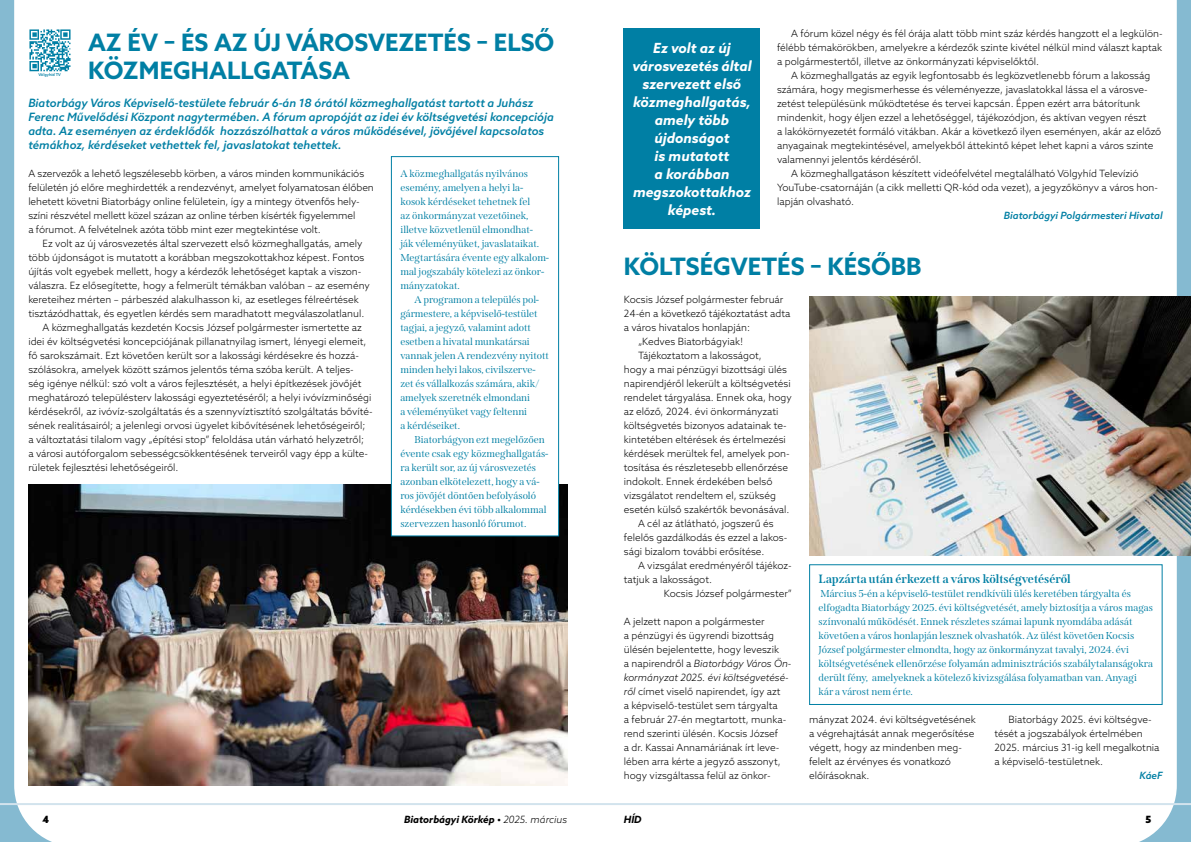
<style>
.page{position:relative;width:1191px;height:842px;background:#fff}
.page>*{position:absolute;margin:0;border:0;box-sizing:border-box;transform-origin:0 0}
.t1{font:700 24px/28px "Azo Sans";color:#007fa4}
.t2{font:italic 700 14px/18px "Azo Sans";color:#fff;text-align:center}
.t3{font:700 12px "Span";color:#007fa4}
.t4{font:italic 500 11.5px/14px "Azo Sans";color:#007fa4}
.t5{font:300 10px/14px "Azo Sans";color:#000}
.t6{font:10px/14px "Span";color:#007fa4}
.t7{font:italic 500 10px "Azo Sans";color:#007fa4}
.t8{font:italic 700 10px "Azo Sans";color:#000}
.t9{font:900 10px "Azo Sans";color:#000}
.t10{font:500 4px "Azo Sans";color:#007fa4}
.s1{font-style:italic}
.s2{font-weight:300}
</style>
<div class="page">
<svg style="left:0;top:0;width:76px;height:842px"></svg>
<svg style="left:1115px;top:0;width:76px;height:842px"></svg>
<hr style="left:0;top:803px;width:1191px;height:2px;background:#d2e3ed">
<img style="left:28px;top:485px;width:539px;height:300px">
<div style="left:391px;top:157px;width:167px;height:379px;background:#fff"></div>
<div style="left:391px;top:156px;width:168px;height:380px;border:1px solid #007fa4"></div>
<img style="left:28px;top:28px;width:43px;height:43px">
<img style="left:809px;top:297px;width:382px;height:258px">
<div style="left:624px;top:28px;width:136px;height:201px;background:#007fa4"></div>
<div style="left:809px;top:564px;width:353px;height:141px;border:1px solid #007fa4"></div>
<h1 class="t1" style="left:88px;top:28px;width:468px">AZ ÉV – ÉS AZ ÚJ VÁROSVEZETÉS – ELSŐ<br>KÖZMEGHALLGATÁSA</h1>
<p class="t4" style="left:28px;top:96px;width:527px">Biatorbágy Város Képviselő-testülete február 6-án 18 órától közmeghallgatást tartott a Juhász Ferenc Művelődési Központ nagytermében. A fórum apropóját az idei év költségvetési koncepciója adta. Az eseményen az érdeklődők hozzászólhattak a város működésével, jövőjével kapcsolatos témákhoz, kérdéseket vethettek fel, javaslatokat tehettek.</p>
<p class="t5" style="left:28px;top:166px;width:347px">A szervezők a lehető legszélesebb körben, a város minden kommunikációs felületén jó előre meghirdették a rendezvényt, amelyet folyamatosan élőben lehetett követni Biatorbágy online felületein, így a mintegy ötvenfős hely&shy;színi részvétel mellett közel százan az online térben kísérték figyelemmel<br>a fórumot. A felvételnek azóta több mint ezer megtekintése volt.</p>
<p class="t5" style="left:43px;top:236px;width:321px">Ez volt az új városvezetés által szervezett első közmeghallgatás, amely</p>
<p class="t5" style="left:28px;top:250px;width:337px">több újdonságot is mutatott a korábban megszokottakhoz képest. Fontos</p>
<p class="t5" style="left:28px;top:264px;width:334px">újítás volt egyebek mellett, hogy a kérdezők lehetőséget kaptak a viszon-</p>
<p class="t5" style="left:28px;top:278px;width:343px">válaszra. Ez elősegítette, hogy a felmerült témákban valóban – az esemény</p>
<p class="t5" style="left:28px;top:292px;width:332px">kereteihez mérten – párbeszéd alakulhasson ki, az esetleges félreértések</p>
<p class="t5" style="left:28px;top:306px;width:337px">tisztázódhattak, és egyetlen kérdés sem maradhatott megválaszolatlanul.</p>
<p class="t5" style="left:43px;top:320px;width:321px">A közmeghallgatás kezdetén Kocsis József polgármester ismertette az</p>
<p class="t5" style="left:28px;top:334px;width:340px">idei év költségvetési koncepciójának pillanatnyilag ismert, lényegi elemeit,</p>
<p class="t5" style="left:28px;top:348px;width:332px">fő sarokszámait. Ezt követően került sor a lakossági kérdésekre és hozzá-</p>
<p class="t5" style="left:28px;top:362px;width:327px">szólásokra, amelyek között számos jelentős téma szóba került. A teljes-</p>
<p class="t5" style="left:28px;top:376px;width:334px">ség igénye nélkül: szó volt a város fejlesztését, a helyi építkezések jövőjét</p>
<p class="t5" style="left:28px;top:390px;width:344px">meghatározó településterv lakossági egyeztetéséről; a helyi ivóvízminőségi</p>
<p class="t5" style="left:28px;top:404px;width:346px">kérdésekről, az ivóvíz-szolgáltatás és a szennyvíztisztító szolgáltatás bővíté-</p>
<p class="t5" style="left:28px;top:418px;width:338px">sének realitásairól; a jelenlegi orvosi ügyelet kibővítésének lehetőségeiről;</p>
<p class="t5" style="left:28px;top:432px;width:337px">a változtatási tilalom vagy „építési stop” feloldása után várható helyzetről;</p>
<p class="t5" style="left:28px;top:446px;width:341px">a városi autóforgalom sebességcsökkentésének terveiről vagy épp a külte-</p>
<p class="t5" style="left:28px;top:460px;width:152px">rületek fejlesztési lehetőségeiről.</p>
<p class="t10" style="left:39px;top:72px;width:24px">Völgyhíd TV</p>
<p class="t6" style="left:400px;top:167px;width:150px">A közmeghallgatás nyilvános esemény, amelyen a helyi la&shy;kosok kérdéseket tehetnek fel<br>az önkormányzat vezetőinek, illetve közvetlenül elmondhat-<br>ják véleményüket, javaslataikat.<br>Megtartására évente egy alkalom&shy;mal jogszabály kötelezi az önkor&shy;mányzatokat.</p>
<p class="t6" style="left:400px;top:293px;width:150px;text-indent:14px">A programon a település pol&shy;gármestere, a képviselő-testület tagjai, a jegyző, valamint adott esetben a hivatal munkatársai vannak jelen A rendezvény nyitott minden helyi lakos, civilszerve&shy;zet és vállalkozás számára, akik/ amelyek szeretnék elmondani<br>a véleményüket vagy feltenni<br>a kérdéseiket.</p>
<p class="t6" style="left:400px;top:433px;width:149px;text-indent:14px">Biatorbágyon ezt megelőzően évente csak egy közmeghallgatás&shy;ra került sor, az új városvezetés azonban elkötelezett, hogy a vá&shy;ros jövőjét döntően befolyásoló kérdésekben évi több alkalommal szervezzen hasonló fórumot.</p>
<h2 class="t2" style="left:632px;top:39px;width:121px">Ez volt az új városvezetés által szervezett első közmeghallgatás, amely több újdonságot<br>is mutatott<br>a korábban megszokottakhoz képest.</h2>
<p class="t5" style="left:777px;top:26px;width:387px;text-align:justify;text-indent:14px">A fórum közel négy és fél órája alatt több mint száz kérdés hangzott el a legkülön&shy;félébb témakörökben, amelyekre a kérdezők szinte kivétel nélkül mind választ kaptak a polgármestertől, illetve az önkormányzati képviselőktől.</p>
<p class="t5" style="left:791px;top:68px;width:360px">A közmeghallgatás az egyik legfontosabb és legközvetlenebb fórum a lakosság</p>
<p class="t5" style="left:777px;top:82px;width:372px">számára, hogy megismerhesse és véleményezze, javaslatokkal lássa el a városve-</p>
<p class="t5" style="left:777px;top:96px;width:365px">zetést településünk működtetése és tervei kapcsán. Éppen ezért arra bátorítunk</p>
<p class="t5" style="left:777px;top:110px;width:371px">mindenkit, hogy éljen ezzel a lehetőséggel, tájékozódjon, és aktívan vegyen részt</p>
<p class="t5" style="left:777px;top:124px;width:386px">a lakókörnyezetét formáló vitákban. Akár a következő ilyen eseményen, akár az előző</p>
<p class="t5" style="left:777px;top:138px;width:378px">anyagainak megtekintésével, amelyekből áttekintő képet lehet kapni a város szinte</p>
<p class="t5" style="left:777px;top:152px;width:146px">valamennyi jelentős kérdéséről.</p>
<p class="t5" style="left:791px;top:166px;width:349px">A közmeghallgatáson készített videófelvétel megtalálható Völgyhíd Televízió</p>
<p class="t5" style="left:777px;top:180px;width:382px">YouTube-csatornáján (a cikk melletti QR-kód oda vezet), a jegyzőkönyv a város hon-</p>
<p class="t5" style="left:777px;top:194px;width:78px">lapján olvasható.</p>
<p class="t7" style="left:1004px;top:209px;width:160px">Biatorbágyi Polgármesteri Hivatal</p>
<h1 class="t1" style="left:624px;top:252px;width:299px">KÖLTSÉGVETÉS – KÉSŐBB</h1>
<p class="t5" style="left:624px;top:292px;width:161px">Kocsis József polgármester február</p>
<p class="t5" style="left:624px;top:306px;width:168px">24-én a következő tájékoztatást adta</p>
<p class="t5" style="left:624px;top:320px;width:128px">a város hivatalos honlapján:</p>
<p class="t5" style="left:638px;top:334px;width:107px">„Kedves Biatorbágyiak!</p>
<p class="t5" style="left:638px;top:348px;width:125px">Tájékoztatom a lakosságot,</p>
<p class="t5" style="left:624px;top:362px;width:164px">hogy a mai pénzügyi bizottsági ülés</p>
<p class="t5" style="left:624px;top:376px;width:168px">napirendjéről lekerült a költségvetési</p>
<p class="t5" style="left:624px;top:390px;width:170px">rendelet tárgyalása. Ennek oka, hogy</p>
<p class="t5" style="left:624px;top:404px;width:156px">az előző, 2024. évi önkormányzati</p>
<p class="t5" style="left:624px;top:418px;width:164px">költségvetés bizonyos adatainak te-</p>
<p class="t5" style="left:624px;top:432px;width:163px">kintetében eltérések és értelmezési</p>
<p class="t5" style="left:624px;top:446px;width:167px">kérdések merültek fel, amelyek pon-</p>
<p class="t5" style="left:624px;top:460px;width:166px">tosítása és részletesebb ellenőrzése</p>
<p class="t5" style="left:624px;top:474px;width:150px">indokolt. Ennek érdekében belső</p>
<p class="t5" style="left:624px;top:488px;width:154px">vizsgálatot rendeltem el, szükség</p>
<p class="t5" style="left:624px;top:502px;width:167px">esetén külső szakértők bevonásával.</p>
<p class="t5" style="left:638px;top:516px;width:137px">A cél az átlátható, jogszerű és</p>
<p class="t5" style="left:624px;top:530px;width:165px">felelős gazdálkodás és ezzel a lakos-</p>
<p class="t5" style="left:624px;top:544px;width:142px">sági bizalom további erősítése.</p>
<p class="t5" style="left:638px;top:558px;width:155px">A vizsgálat eredményéről tájékoz-</p>
<p class="t5" style="left:624px;top:572px;width:90px">tatjuk a lakosságot.</p>
<p class="t5" style="left:664px;top:586px;width:130px">Kocsis József polgármester”</p>
<p class="t5" style="left:624px;top:614px;width:169px">A jelzett napon a polgármester<br>a pénzügyi és ügyrendi bizottság ülésén bejelentette, hogy leveszik<br>a napirendről a <span class="s1">Biatorbágy Város Ön&shy;kormányzat 2025. évi költségvetésé&shy;ről</span> címet viselő napirendet, így azt<br>a képviselő-testület sem tárgyalta<br>a február 27-én megtartott, munka&shy;rend szerinti ülésén. Kocsis József<br>a dr. Kassai Annamáriának írt leve&shy;lében arra kérte a jegyző asszonyt, hogy vizsgáltassa felül az önkor-</p>
<p class="t3" style="left:818px;top:572px;width:254px">Lapzárta után érkezett a város költségvetéséről</p>
<p class="t6" style="left:818px;top:587px;width:336px">Március 5-én a képviselő-testület rendkívüli ülés keretében tárgyalta és elfogadta Biatorbágy 2025. évi költségvetését, amely biztosítja a város magas színvonalú működését. Ennek részletes számai lapunk nyomdába adását követően a város honlapján lesznek olvashatók. Az ülést követően Kocsis József polgármester elmondta, hogy az önkormányzat tavalyi, 2024. évi költségvetésének ellenőrzése folyamán adminisztrációs szabálytalanságokra derült fény, amelyeknek a kötelező kivizsgálása folyamatban van. Anyagi kár a várost nem érte.</p>
<p class="t5" style="left:809px;top:712px;width:168px">mányzat 2024. évi költségvetésének a végrehajtását annak megerősítése végett, hogy az mindenben meg&shy;felelt az érvényes és vonatkozó előírásoknak.</p>
<p class="t5" style="left:994px;top:712px;width:167px;text-indent:14px">Biatorbágy 2025. évi költségve&shy;tését a jogszabályok értelmében<br>2025. március 31-ig kell megalkotnia a képviselő-testületnek.</p>
<p class="t7" style="left:1139px;top:769px;width:24px">KáeF</p>
<p class="t9" style="left:43px;top:813px;width:8px">4</p>
<p class="t8" style="left:404px;top:813px;width:165px">Biatorbágyi Körkép • <span class="s2">2025. március</span></p>
<p class="t8" style="left:624px;top:813px;width:19px">HÍD</p>
<p class="t9" style="left:1145px;top:813px;width:7px">5</p>
</div>
